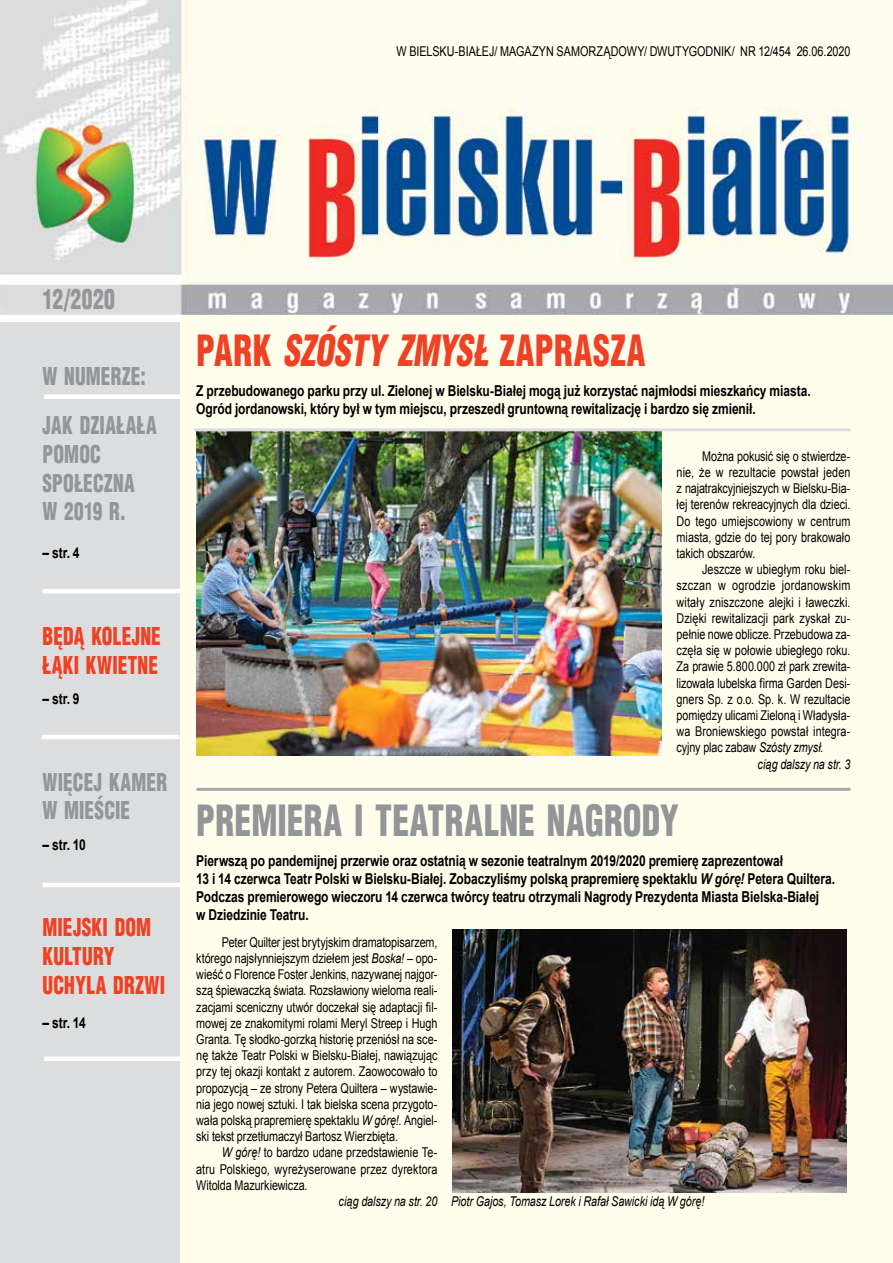
<style>
.page{position:relative;width:893px;height:1263px;background:#fff}
.page>*{position:absolute;margin:0;border:0;box-sizing:border-box;transform-origin:0 0}
.t1{font:900 42px "Switzerland Cond";letter-spacing:.005em;color:#939598;scale:.8 1}
.t2{font:900 42px "Switzerland Cond";color:#ef4123;scale:.8 1}
.t3{font:900 27px "Switzerland Cond";letter-spacing:.015em;color:#939598;scale:.8 1}
.t4{font:900 24px/28.8px "Switzerland Cond";letter-spacing:.015em;color:#939598;scale:.8 1}
.t5{font:900 24px/28.8px "Switzerland Cond";letter-spacing:.01em;color:#ef4123;scale:.8 1}
.t6{font:700 15px/18px "Arial";letter-spacing:-.005em;color:#000;scale:.8 1}
.t7{font:13.5px/16.2px "Arial";color:#000;text-align:justify;scale:.8 1}
.t8{font:italic 13.5px "Arial";letter-spacing:-.01em;color:#000;scale:.8 1}
.s1{font-style:italic}
</style>
<div class="page">
<img style="left:0;top:0;width:893px;height:315px">
<div style="left:0;top:322px;width:180px;height:941px;background:#dcddde"></div>
<div style="left:180px;top:316px;width:713px;height:947px;background:#fffdec"></div>
<hr style="left:43px;top:589px;width:137px;height:4px;background:#fff">
<hr style="left:42px;top:735px;width:137px;height:4px;background:#fff">
<hr style="left:43px;top:883px;width:137px;height:4px;background:#fff">
<div style="left:44px;top:1056px;width:138px;height:5px;background:#fff"></div>
<div style="left:44px;top:394px;width:138px;height:5px;background:#fff"></div>
<hr style="left:196px;top:788px;width:654px;height:3px;background:#a7a9ac">
<img style="left:452px;top:929px;width:394px;height:264px">
<img style="left:196px;top:431px;width:466px;height:324px">
<hr style="left:194px;top:428px;width:656px;height:3px;background:#dcddde">
<p class="t7" style="left:396px;top:43px;width:569px">W BIELSKU-BIAŁEJ/ MAGAZYN SAMORZĄDOWY/ DWUTYGODNIK/ NR 12/454 26.06.2020</p>
<h2 class="t3" style="left:43px;top:282px;width:73px">I/ 020</h2>
<h2 class="t3" style="left:43px;top:282px;width:92px">12/2020</h2>
<h3 class="t4" style="left:43px;top:352px;width:144px;line-height:48.6px">W NUMERZE:<br>JAK DZIAŁAŁA</h3>
<h3 class="t4" style="left:43px;top:439px;width:117px">POMOC<br>SPOŁECZNA<br>W 2019 R.</h3>
<p class="t6" style="left:43px;top:544px;width:48px">– str. 4</p>
<h3 class="t5" style="left:43px;top:621px;width:149px">BĘDĄ KOLEJNE<br>ŁĄKI KWIETNE</h3>
<p class="t6" style="left:43px;top:690px;width:48px">– str. 9</p>
<h3 class="t4" style="left:43px;top:766px;width:157px">WIĘCEJ KAMER<br>W MIEŚCIE</h3>
<p class="t6" style="left:43px;top:835px;width:56px">– str. 10</p>
<h3 class="t5" style="left:43px;top:912px;width:155px">MIEJSKI DOM<br>KULTURY<br>UCHYLA DRZWI</h3>
<p class="t6" style="left:43px;top:1014px;width:55px">– str. 14</p>
<h1 class="t2" style="left:196px;top:324px;width:403px">PARK <span class="s1">SZÓSTY ZMYSŁ</span> ZAPRASZA</h1>
<p class="t6" style="left:196px;top:382px;width:769px">Z przebudowanego parku przy ul. Zielonej w Bielsku-Białej mogą już korzystać najmłodsi mieszkańcy miasta.<br>Ogród jordanowski, który był w tym miejscu, przeszedł gruntowną rewitalizację i bardzo się zmienił.</p>
<p class="t7" style="left:677px;top:448px;width:219px;text-indent:26px">Można pokusić się o stwierdze&shy;nie, że w rezultacie powstał jeden z najatrakcyjniejszych w Bielsku-Bia&shy;łej terenów rekreacyjnych dla dzieci.<br>Do tego umiejscowiony w centrum miasta, gdzie do tej pory brakowało takich obszarów.</p>
<p class="t7" style="left:677px;top:561px;width:219px;text-indent:26px">Jeszcze w ubiegłym roku biel&shy;szczan w ogrodzie jordanowskim witały zniszczone alejki i ławeczki.<br>Dzięki rewitalizacji park zyskał zu&shy;pełnie nowe oblicze. Przebudowa za&shy;częła się w połowie ubiegłego roku.<br>Za prawie 5.800.000 zł park zrewita&shy;lizowała lubelska firma Garden Desi&shy;gners Sp. z o.o. Sp. k. W rezultacie pomiędzy ulicami Zieloną i Władysła&shy;wa Broniewskiego powstał integra&shy;cyjny plac zabaw <span class="s1">Szósty zmysł.</span></p>
<h1 class="t1" style="left:196px;top:794px;width:605px">PREMIERA I TEATRALNE NAGRODY</h1>
<p class="t8" style="left:758px;top:755px;width:118px">ciąg dalszy na str. 3</p>
<p class="t6" style="left:196px;top:852px;width:800px">Pierwszą po pandemijnej przerwie oraz ostatnią w sezonie teatralnym 2019/2020 premierę zaprezentował<br>13 i 14 czerwca Teatr Polski w Bielsku-Białej. Zobaczyliśmy polską prapremierę spektaklu <span class="s1">W górę!</span> Petera Quiltera.<br>Podczas premierowego wieczoru 14 czerwca twórcy teatru otrzymali Nagrody Prezydenta Miasta Bielska-Białej<br>w Dziedzinie Teatru.</p>
<p class="t7" style="left:196px;top:934px;width:303px;text-indent:26px">Peter Quilter jest brytyjskim dramatopisarzem, którego najsłynniejszym dziełem jest <span class="s1">Boska!</span> – opo&shy;wieść o Florence Foster Jenkins, nazywanej najgor&shy;szą śpiewaczką świata. Rozsławiony wieloma reali&shy;zacjami sceniczny utwór doczekał się adaptacji fil&shy;mowej ze znakomitymi rolami Meryl Streep i Hugh Granta. Tę słodko-gorzką historię przeniósł na sce&shy;nę także Teatr Polski w Bielsku-Białej, nawiązując przy tej okazji kontakt z autorem. Zaowocowało to propozycją – ze strony Petera Quiltera – wystawie&shy;nia jego nowej sztuki. I tak bielska scena przygoto&shy;wała polską prapremierę spektaklu <span class="s1">W górę!</span>. Angiel&shy;ski tekst przetłumaczył Bartosz Wierzbięta.</p>
<p class="t7" style="left:196px;top:1144px;width:303px;text-indent:26px"><span class="s1">W górę!</span> to bardzo udane przedstawienie Te&shy;atru Polskiego, wyreżyserowane przez dyrektora Witolda Mazurkiewicza.</p>
<p class="t8" style="left:339px;top:1192px;width:125px">ciąg dalszy na str. 20</p>
<p class="t8" style="left:451px;top:1192px;width:318px">Piotr Gajos, Tomasz Lorek i Rafał Sawicki idą W górę!</p>
</div>
